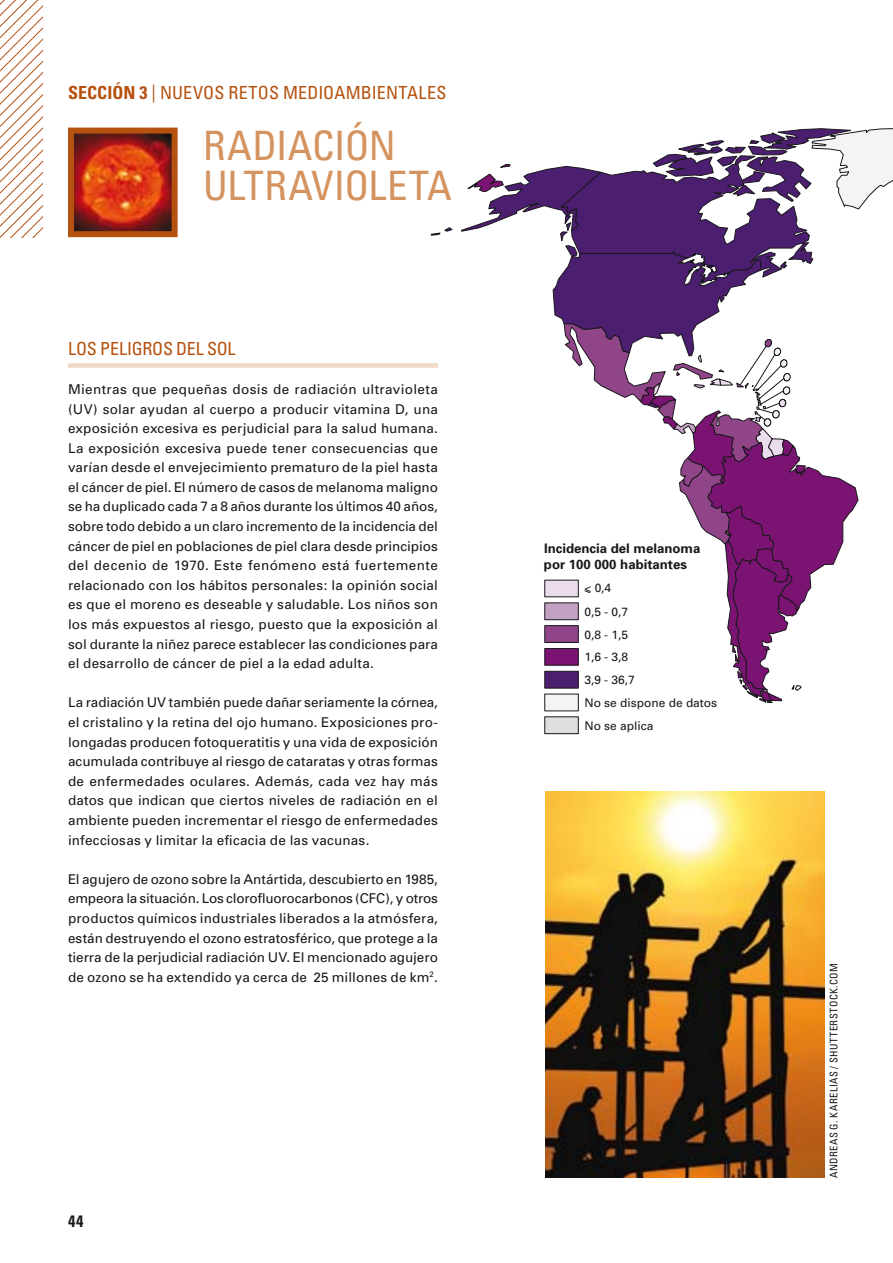
<style>
.page{position:relative;width:893px;height:1263px;background:#fff}
.page>*{position:absolute;margin:0;border:0;box-sizing:border-box;transform-origin:0 0}
.section_3__main_titl{font:condensed 40.5px/40.5px "Univers";letter-spacing:-.01em;color:#d4935f}
.section_3__top{font:condensed 18px "Univers";letter-spacing:.01em;color:#b5520f}
.section_3__body_text{font:condensed 18px "Univers";letter-spacing:-.01em;color:#b5520f}
.t1{font:700 condensed 16.5px "Univers";color:#1a171c}
.body_text{font:13.5px/19.6px "Univers";letter-spacing:.01em;color:#1a171c;text-align:justify}
.t2{font:700 13.2px/15.6px "Univers";color:#1a171c}
.t3{font:12px/23px "Univers";color:#1a171c}
.credit{font:condensed 10.5px "Univers";letter-spacing:.045em;color:#1a171c}
.s1{font-weight:700}
</style>
<div class="page">
<svg style="left:0;top:0;width:43px;height:237px"></svg>
<img style="left:75px;top:135px;width:96px;height:95px">
<div style="left:68px;top:128px;width:110px;height:109px;border:6px solid #b5520f"></div>
<img style="left:545px;top:791px;width:280px;height:387px">
<svg style="left:853px;top:128px;width:40px;height:4px"></svg>
<svg style="left:777px;top:128px;width:75px;height:4px"></svg>
<svg style="left:502px;top:132px;width:391px;height:121px"></svg>
<svg style="left:431px;top:166px;width:330px;height:161px"></svg>
<div style="left:545px;top:580px;width:33px;height:17px;background:#ebdceb"></div>
<div style="left:545px;top:603px;width:33px;height:17px;background:#c3a1c3;border:1px solid #1a171c"></div>
<div style="left:545px;top:625px;width:33px;height:17px;background:#8f4588;border:1px solid #1a171c"></div>
<div style="left:545px;top:648px;width:33px;height:17px;background:#7a1372;border:1px solid #1a171c"></div>
<div style="left:545px;top:671px;width:33px;height:17px;background:#4b1e70;border:1px solid #1a171c"></div>
<div style="left:545px;top:694px;width:33px;height:17px;background:#f4f4f5"></div>
<div style="left:545px;top:717px;width:33px;height:17px;background:#dedfe0;border:1px solid #1a171c"></div>
<svg style="left:564px;top:253px;width:295px;height:450px"></svg>
<div style="left:68px;top:325px;width:370px;height:715px;background:#fff"></div>
<div style="left:68px;top:363px;width:370px;height:5px;background:#f1dac6"></div>
<p class="section_3__top" style="left:68px;top:82px;width:380px"><span class="s1">SECCIÓN 3</span> | NUEVOS RETOS MEDIOAMBIENTALES</p>
<p class="section_3__main_titl" style="left:203px;top:125px;width:250px">RADIACIÓN<br>ULTRAVIOLETA</p>
<p class="section_3__body_text" style="left:68px;top:337px;width:169px">LOS PELIGROS DEL SOL</p>
<p class="body_text" style="left:68px;top:379px;width:371px">Mientras que pequeñas dosis de radiación ultravioleta (UV) solar ayudan al cuerpo a producir vitamina D, una exposición excesiva es perjudicial para la salud humana.<br>La exposición excesiva puede tener consecuencias que varían desde el envejecimiento prematuro de la piel hasta el cáncer de piel. El número de casos de melanoma maligno se ha duplicado cada 7 a 8 años durante los últimos 40 años, sobre todo debido a un claro incremento de la incidencia del cáncer de piel en poblaciones de piel clara desde principios del decenio de 1970. Este fenómeno está fuertemente relacionado con los hábitos personales: la opinión social es que el moreno es deseable y saludable. Los niños son los más expuestos al riesgo, puesto que la exposición al sol durante la niñez parece establecer las condiciones para el desarrollo de cáncer de piel a la edad adulta.</p>
<p class="body_text" style="left:68px;top:693px;width:371px">La radiación UV también puede dañar seriamente la córnea, el cristalino y la retina del ojo humano. Exposiciones pro&shy;longadas producen fotoqueratitis y una vida de exposición acumulada contribuye al riesgo de cataratas y otras formas de enfermedades oculares. Además, cada vez hay más datos que indican que ciertos niveles de radiación en el ambiente pueden incrementar el riesgo de enfermedades infecciosas y limitar la eficacia de las vacunas.</p>
<p class="body_text" style="left:68px;top:869px;width:371px">El agujero de ozono sobre la Antártida, descubierto en 1985, empeora la situación. Los clorofluorocarbonos (CFC), y otros productos químicos industriales liberados a la atmósfera, están destruyendo el ozono estratosférico, que protege a la tierra de la perjudicial radiación UV. El mencionado agujero de ozono se ha extendido ya cerca de 25 millones de km<sup>2</sup>.</p>
<p class="t1" style="left:68px;top:1211px;width:17px">44</p>
<p class="t2" style="left:544px;top:541px;width:158px">Incidencia del melanoma por 100 000 habitantes</p>
<p class="t3" style="left:584px;top:576px;width:134px">&lt; 0,4<br>0,5 - 0,7<br>0,8 - 1,5<br>1,6 - 3,8<br>3,9 - 36,7<br>No se dispone de datos<br>No se aplica</p>
<p class="credit" style="left:827px;top:1178px;width:216px;rotate:-90deg">ANDREAS G. KARELIAS / SHUTTERSTOCK.COM</p>
</div>
